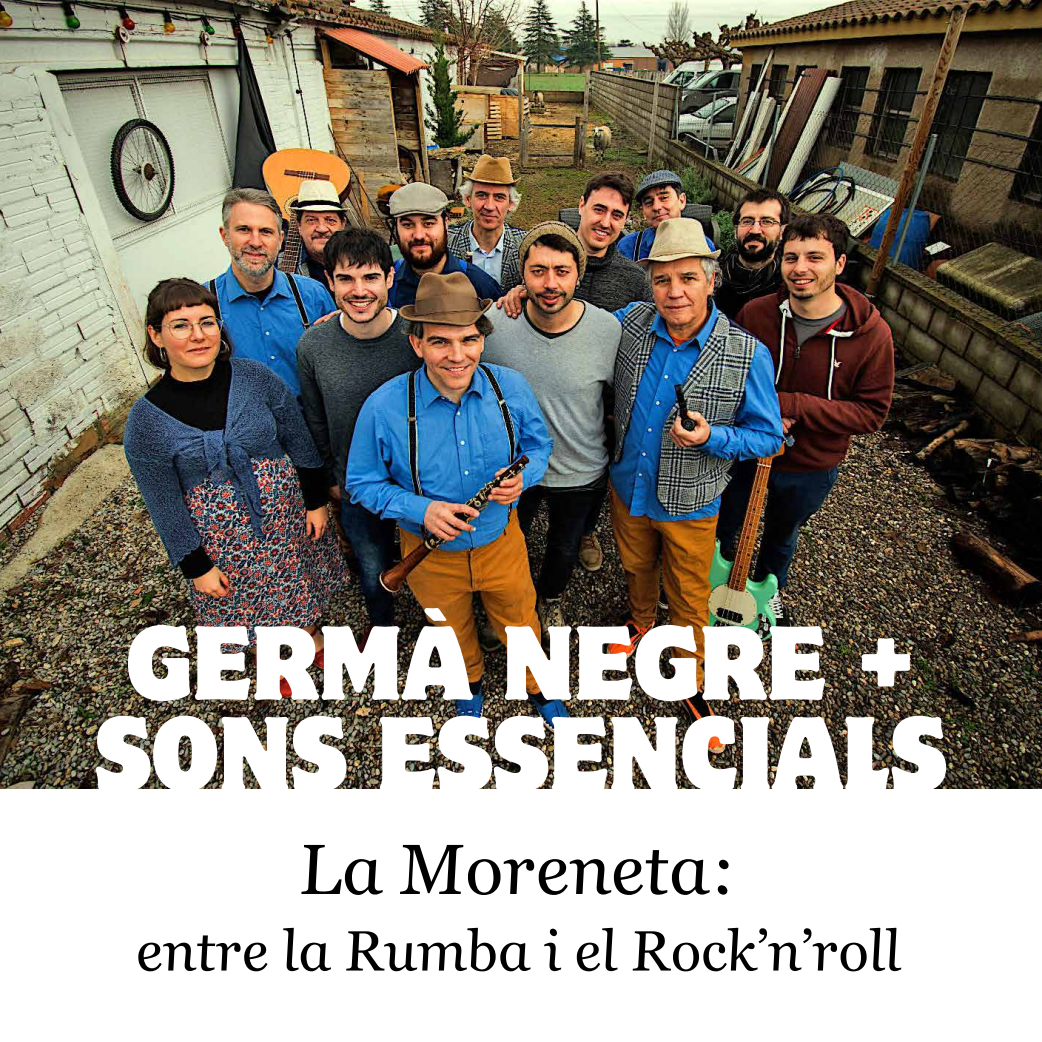
<style>
.page{position:relative;width:1042px;height:1042px;background:#fff}
.page>*{position:absolute;margin:0;border:0;box-sizing:border-box;transform-origin:0 0}
.t1{font:semi-condensed 93.1px/90.6px "Motter Corpus Std";color:#fff;text-align:center}
.t2{font:italic 70.7px "Georgia";color:#000}
.t3{font:italic 56.52px "Georgia";color:#000}
</style>
<div class="page">
<img style="left:0;top:0;width:1042px;height:788px">
<h1 class="t1" style="left:95px;top:618px;width:853px">GERMÀ NEGRE +<br>SONS ESSENCIALS</h1>
<p class="t2" style="left:302px;top:829px;width:453px">La Moreneta:</p>
<p class="t3" style="left:138px;top:919px;width:778px">entre la Rumba ielRock’n’roll</p>
</div>
